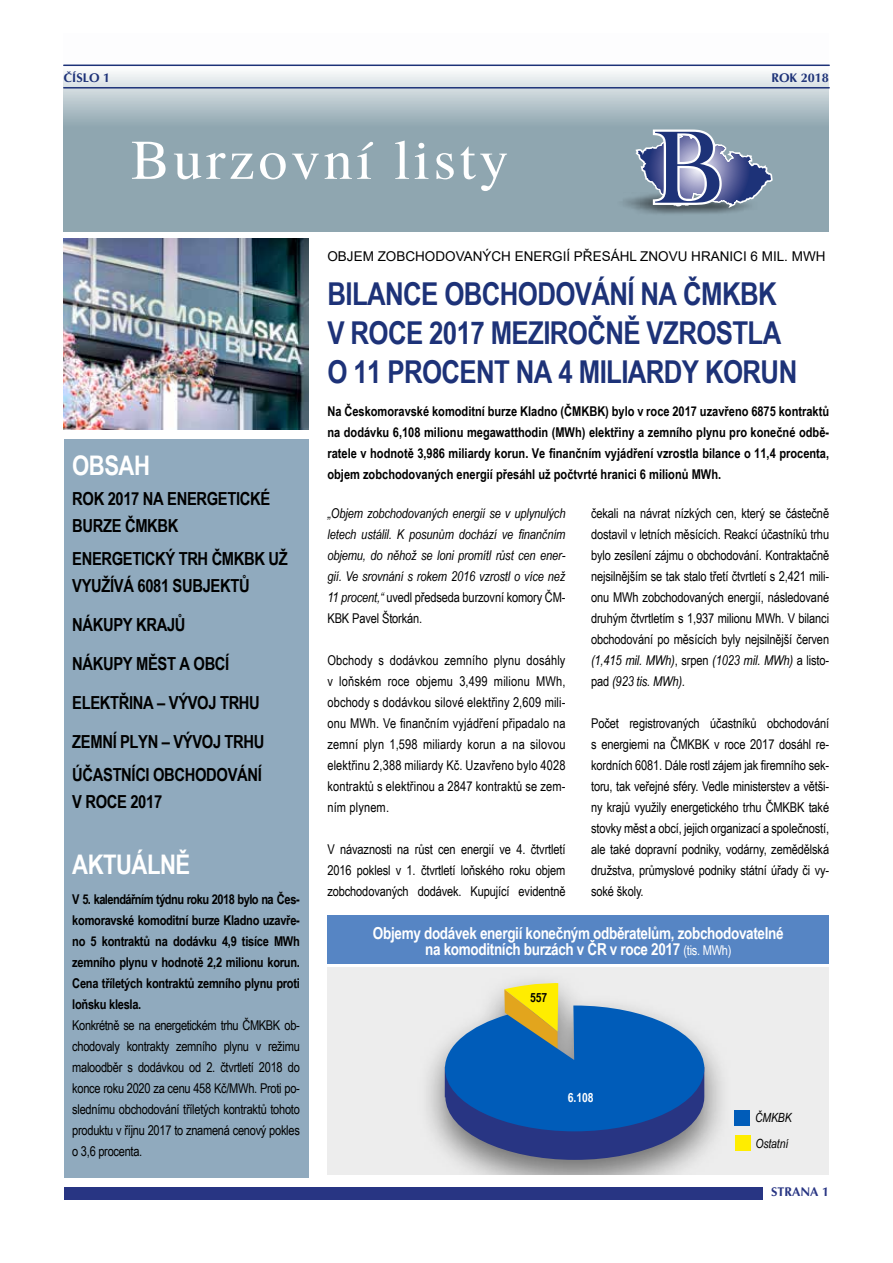
<style>
.page{position:relative;width:893px;height:1263px;background:#fff}
.page>*{position:absolute;margin:0;border:0;box-sizing:border-box;transform-origin:0 0}
.t1{font:55.95px "Times E";letter-spacing:.06em;color:#fff;scale:1.04 1}
.t2{font:700 31.5px/39px "Arial Narrow";letter-spacing:-.02em;color:#1d3278}
.t3{font:700 27px "Arial Narrow";letter-spacing:-.02em;color:#fff}
.t4{font:700 18px/27px "Arial Narrow";letter-spacing:-.02em;color:#000}
.t5{font:700 16.5px/16.5px "Arial Narrow";letter-spacing:-.02em;color:#fff;text-align:center}
.t6{font:13.5px/21px "Arial Narrow";letter-spacing:-.01em;color:#000;text-align:justify}
.t7{font:700 13.5px/21px "Arial Narrow";letter-spacing:-.01em;color:#000;text-align:justify}
.t8{font:italic 13.5px/21px "Arial Narrow";letter-spacing:-.01em;color:#000;text-align:justify}
.t9{font:13.5px "Arial";color:#000}
.t10{font:italic 12.75px/25.5px "Arial Narrow";letter-spacing:-.01em;color:#000}
.t11{font:700 12.75px "Arial Narrow";color:#fff}
.t12{font:700 12.75px "Arial Narrow";color:#000}
.t13{font:700 12.6px "Optima CE";color:#1d3278}
.t14{font:700 12.6px "Optima CE";color:#283583}
.s1{font-style:normal}
.s2{font-style:italic}
.s3{font-weight:400;font-size:13.5px}
</style>
<div class="page">
<div style="left:327px;top:967px;width:502px;height:209px;background:#ededed"></div>
<svg style="left:64px;top:64px;width:765px;height:168px;background:#a4b7bf"></svg>
<img style="left:615px;top:193px;width:146px;height:22px">
<svg style="left:635px;top:129px;width:138px;height:79px;background:#7886a8"></svg>
<div style="left:64px;top:439px;width:244px;height:739px;background:#90aabe"></div>
<img style="left:64px;top:239px;width:244px;height:190px">
<div style="left:327px;top:915px;width:502px;height:48px;background:#5685c4"></div>
<hr style="left:64px;top:87px;width:765px;height:2px;background:#1d3278">
<hr style="left:64px;top:65px;width:765px;height:1px;background:#1d3278">
<div style="left:734px;top:1110px;width:16px;height:15px;background:#005cb9"></div>
<div style="left:735px;top:1135px;width:15px;height:16px;background:#ffed00"></div>
<div style="left:417px;top:970px;width:315px;height:233px;background:#000;opacity:.53"></div>
<svg style="left:445px;top:982px;width:259px;height:178px"></svg>
<div style="left:327px;top:1176px;width:502px;height:50px;background:#fff"></div>
<div style="left:64px;top:1187px;width:698px;height:12px;background:#283583"></div>
<p class="t13" style="left:64px;top:71px;width:48px">ČÍSLO 1</p>
<p class="t13" style="left:771px;top:71px;width:59px">ROK 2018</p>
<h1 class="t1" style="left:131px;top:129px;width:364px">Burzovní listy</h1>
<p class="t9" style="left:327px;top:247px;width:500px">OBJEM ZOBCHODOVANÝCH ENERGIÍ PŘESÁHL ZNOVU HRANICI 6 MIL. MWH</p>
<h3 class="t3" style="left:72px;top:445px;width:79px">OBSAH</h3>
<h3 class="t4" style="left:72px;top:484px;width:199px">ROK 2017 NA ENERGETICKÉ<br>BURZE ČMKBK</h3>
<h3 class="t4" style="left:72px;top:544px;width:217px">ENERGETICKÝ TRH ČMKBK UŽ<br>VYUŽÍVÁ 6081 SUBJEKTŮ</h3>
<h3 class="t4" style="left:72px;top:604px;width:194px;line-height:39px">NÁKUPY KRAJŮ<br>NÁKUPY MĚST A OBCÍ<br>ELEKTŘINA – VÝVOJ TRHU<br>ZEMNÍ PLYN – VÝVOJ TRHU</h3>
<h3 class="t4" style="left:72px;top:760px;width:191px">ÚČASTNÍCI OBCHODOVÁNÍ<br>V ROCE 2017</h3>
<h3 class="t3" style="left:72px;top:844px;width:119px">AKTUÁLNĚ</h3>
<p class="t7" style="left:72px;top:888px;width:229px">V 5. kalendářním týdnu roku 2018 bylo na Čes&shy;komoravské komoditní burze Kladno uzavře&shy;no 5 kontraktů na dodávku 4,9 tisíce MWh zemního plynu v hodnotě 2,2 milionu korun.<br>Cena tříletých kontraktů zemního plynu proti loňsku klesla.</p>
<p class="t6" style="left:72px;top:1014px;width:229px">Konkrétně se na energetickém trhu ČMKBK ob&shy;chodovaly kontrakty zemního plynu v režimu maloodběr s dodávkou od 2. čtvrtletí 2018 do konce roku 2020 za cenu 458 Kč/MWh. Proti po&shy;slednímu obchodování tříletých kontraktů tohoto produktu v říjnu 2017 to znamená cenový pokles o 3,6 procenta.</p>
<h2 class="t2" style="left:327px;top:273px;width:471px">BILANCE OBCHODOVÁNÍ NA ČMKBK<br>V ROCE 2017 MEZIROČNĚ VZROSTLA<br>O 11 PROCENT NA 4 MILIARDY KORUN</h2>
<p class="t7" style="left:327px;top:400px;width:503px">Na Českomoravské komoditní burze Kladno (ČMKBK) bylo v roce 2017 uzavřeno 6875 kontraktů na dodávku 6,108 milionu megawatthodin (MWh) elektřiny a zemního plynu pro konečné odbě&shy;ratele v hodnotě 3,986 miliardy korun. Ve finančním vyjádření vzrostla bilance o 11,4 procenta, objem zobchodovaných energií přesáhl už počtvrté hranici 6 milionů MWh.</p>
<p class="t8" style="left:327px;top:502px;width:240px">„Objem zobchodovaných energií se v uplynulých letech ustálil. K posunům dochází ve finančním objemu, do něhož se loni promítl růst cen ener&shy;gií. Ve srovnání s rokem 2016 vzrostl o více než 11 procent,“ <span class="s1">uvedl předseda burzovní komory ČM-KBK Pavel Štorkán.</span></p>
<p class="t6" style="left:327px;top:649px;width:240px">Obchody s dodávkou zemního plynu dosáhly v loňském roce objemu 3,499 milionu MWh, obchody s dodávkou silové elektřiny 2,609 mili&shy;onu MWh. Ve finančním vyjádření připadalo na zemní plyn 1,598 miliardy korun a na silovou elektřinu 2,388 miliardy Kč. Uzavřeno bylo 4028 kontraktů s elektřinou a 2847 kontraktů se zem&shy;ním plynem.</p>
<p class="t6" style="left:327px;top:838px;width:240px">V návaznosti na růst cen energií ve 4. čtvrtletí 2016 poklesl v 1. čtvrtletí loňského roku objem zobchodovaných dodávek. Kupující evidentně</p>
<p class="t6" style="left:591px;top:502px;width:240px">čekali na návrat nízkých cen, který se částečně dostavil v letních měsících. Reakcí účastníků trhu bylo zesílení zájmu o obchodování. Kontraktačně nejsilnějším se tak stalo třetí čtvrtletí s 2,421 mili&shy;onu MWh zobchodovaných energií, následované druhým čtvrtletím s 1,937 milionu MWh. V bilanci obchodování po měsících byly nejsilnější červen <span class="s2">(1,415 mil. MWh)</span>, srpen <span class="s2">(1023 mil. MWh)</span> a listo&shy;pad <span class="s2">(923 tis. MWh).</span></p>
<p class="t6" style="left:591px;top:712px;width:240px">Počet registrovaných účastníků obchodování s energiemi na ČMKBK v roce 2017 dosáhl re&shy;kordních 6081. Dále rostl zájem jak firemního sek&shy;toru, tak veřejné sféry. Vedle ministerstev a větši&shy;ny krajů využily energetického trhu ČMKBK také stovky měst a obcí, jejich organizací a společností, ale také dopravní podniky, vodárny, zemědělská družstva, průmyslové podniky státní úřady či vy&shy;soké školy.</p>
<p class="t5" style="left:373px;top:924px;width:412px">Objemy dodávek energií konečným odběratelům, zobchodovatelné na komoditních burzách v ČR v roce 2017 <span class="s3">(tis. MWh)</span></p>
<p class="t12" style="left:530px;top:988px;width:19px">557</p>
<p class="t11" style="left:568px;top:1088px;width:28px">6.108</p>
<p class="t10" style="left:755px;top:1105px;width:38px">ČMKBK<br>Ostatní</p>
<p class="t14" style="left:771px;top:1185px;width:60px">STRANA 1</p>
</div>
